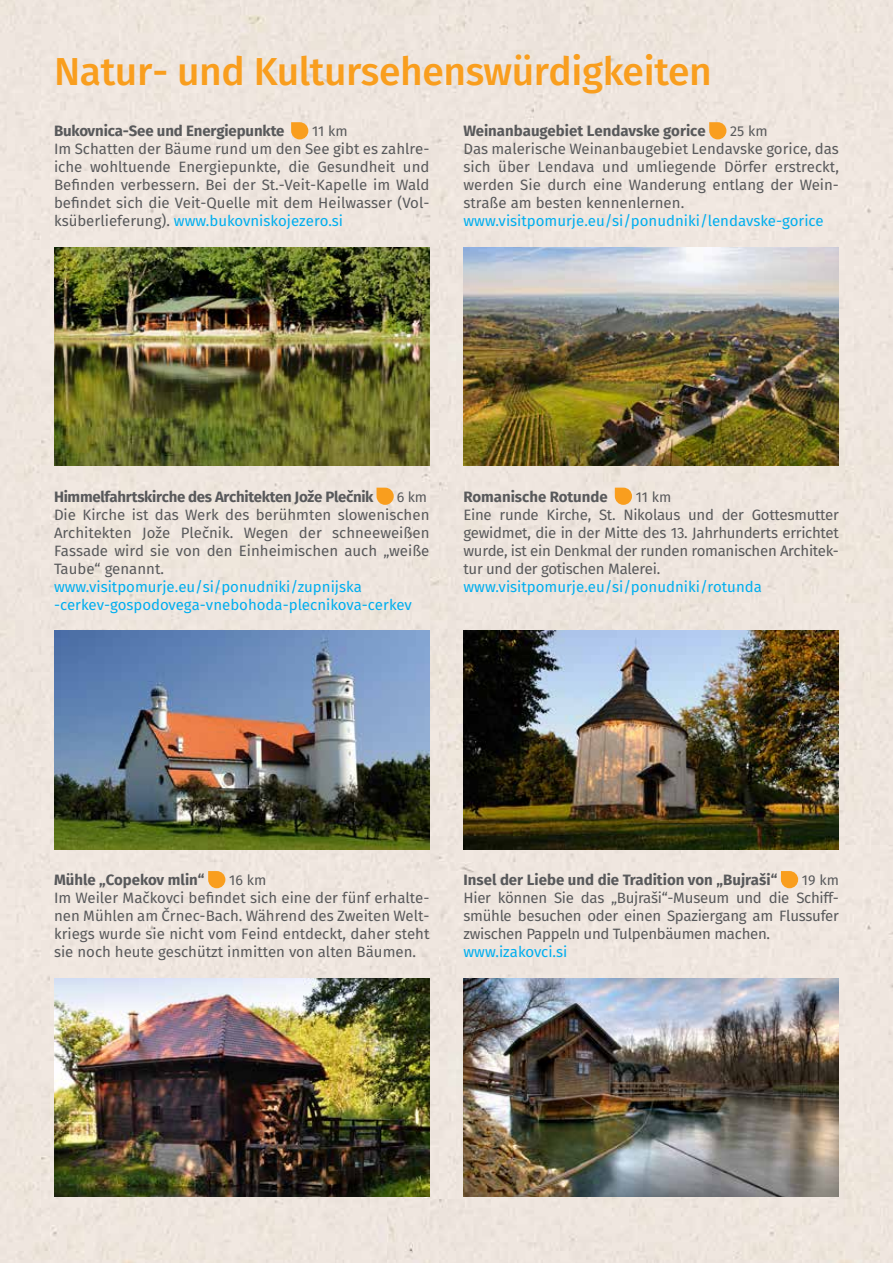
<style>
.page{position:relative;width:893px;height:1263px;background:#efe6df}
.page>*{position:absolute;margin:0;border:0;box-sizing:border-box;transform-origin:0 0}
.t1{font:500 39px "Fira Sans";letter-spacing:-.01em;color:#f99e1e}
.t2{font:15px/18px "Fira Sans";color:#58595b;text-align:justify}
.t3{font:15px/18px "Fira Sans";color:#00aeef}
.t4{font:700 15px "Fira Sans";letter-spacing:-.01em;color:#58595b}
.t5{font:14.25px "Fira Sans";color:#58595b}
.s1{color:#00aeef}
</style>
<div class="page">
<svg style="left:291px;top:122px;width:17px;height:17px"></svg>
<img style="left:54px;top:247px;width:375px;height:219px">
<svg style="left:376px;top:488px;width:18px;height:17px"></svg>
<img style="left:54px;top:631px;width:375px;height:218px">
<svg style="left:208px;top:871px;width:17px;height:17px"></svg>
<img style="left:54px;top:978px;width:375px;height:219px">
<svg style="left:709px;top:122px;width:17px;height:17px"></svg>
<img style="left:463px;top:247px;width:376px;height:219px">
<svg style="left:615px;top:488px;width:17px;height:17px"></svg>
<img style="left:463px;top:631px;width:376px;height:218px">
<svg style="left:781px;top:871px;width:17px;height:17px"></svg>
<img style="left:463px;top:978px;width:376px;height:219px">
<h1 class="t1" style="left:54px;top:44px;width:659px">Natur- und Kultursehenswürdigkeiten</h1>
<p class="t4" style="left:54px;top:121px;width:232px">Bukovnica-See und Energiepunkte</p>
<p class="t5" style="left:312px;top:121px;width:37px">11 km</p>
<p class="t2" style="left:54px;top:141px;width:377px">Im Schatten der Bäume rund um den See gibt es zahlre&shy;iche wohltuende Energiepunkte, die Gesundheit und Befinden verbessern. Bei der St.-Veit-Kapelle im Wald befindet sich die Veit-Quelle mit dem Heilwasser (Vol&shy;ksüberlieferung). <span class="s1">www.bukovniskojezero.si</span></p>
<p class="t4" style="left:463px;top:121px;width:244px">Weinanbaugebiet Lendavske gorice</p>
<p class="t5" style="left:730px;top:121px;width:39px">25 km</p>
<p class="t2" style="left:463px;top:141px;width:377px">Das malerische Weinanbaugebiet Lendavske gorice, das sich über Lendava und umliegende Dörfer erstreckt, werden Sie durch eine Wanderung entlang der Wein&shy;straße am besten kennenlernen.</p>
<p class="t3" style="left:463px;top:213px;width:362px">www.visitpomurje.eu/si/ponudniki/lendavske-gorice</p>
<p class="t4" style="left:54px;top:486px;width:321px">Himmelfahrtskirche des Architekten Jože Plečnik</p>
<p class="t5" style="left:397px;top:487px;width:32px">6 km</p>
<p class="t2" style="left:54px;top:507px;width:377px">Die Kirche ist das Werk des berühmten slowenischen Architekten Jože Plečnik. Wegen der schneeweißen Fassade wird sie von den Einheimischen auch „weiße Taube“ genannt.</p>
<p class="t3" style="left:54px;top:579px;width:359px">www.visitpomurje.eu/si/ponudniki/zupnijska -cerkev-gospodovega-vnebohoda-plecnikova-cerkev</p>
<p class="t4" style="left:463px;top:486px;width:146px">Romanische Rotunde</p>
<p class="t5" style="left:636px;top:487px;width:37px">11 km</p>
<p class="t2" style="left:463px;top:507px;width:377px">Eine runde Kirche, St. Nikolaus und der Gottesmutter gewidmet, die in der Mitte des 13. Jahrhunderts errichtet wurde, ist ein Denkmal der runden romanischen Architek&shy;tur und der gotischen Malerei.</p>
<p class="t3" style="left:463px;top:579px;width:300px">www.visitpomurje.eu/si/ponudniki/rotunda</p>
<p class="t4" style="left:54px;top:869px;width:152px">Mühle „Copekov mlin“</p>
<p class="t5" style="left:229px;top:870px;width:39px">16 km</p>
<p class="t2" style="left:54px;top:890px;width:377px">Im Weiler Mačkovci befindet sich eine der fünf erhalte&shy;nen Mühlen am Črnec-Bach. Während des Zweiten Welt&shy;kriegs wurde sie nicht vom Feind entdeckt, daher steht sie noch heute geschützt inmitten von alten Bäumen.</p>
<p class="t4" style="left:463px;top:869px;width:315px">Insel der Liebe und die Tradition von „Bujraši“</p>
<p class="t5" style="left:802px;top:870px;width:38px">19 km</p>
<p class="t2" style="left:463px;top:890px;width:377px">Hier können Sie das „Bujraši“-Museum und die Schiff&shy;smühle besuchen oder einen Spaziergang am Flussufer zwischen Pappeln und Tulpenbäumen machen.</p>
<p class="t3" style="left:463px;top:944px;width:105px">www.izakovci.si</p>
</div>
